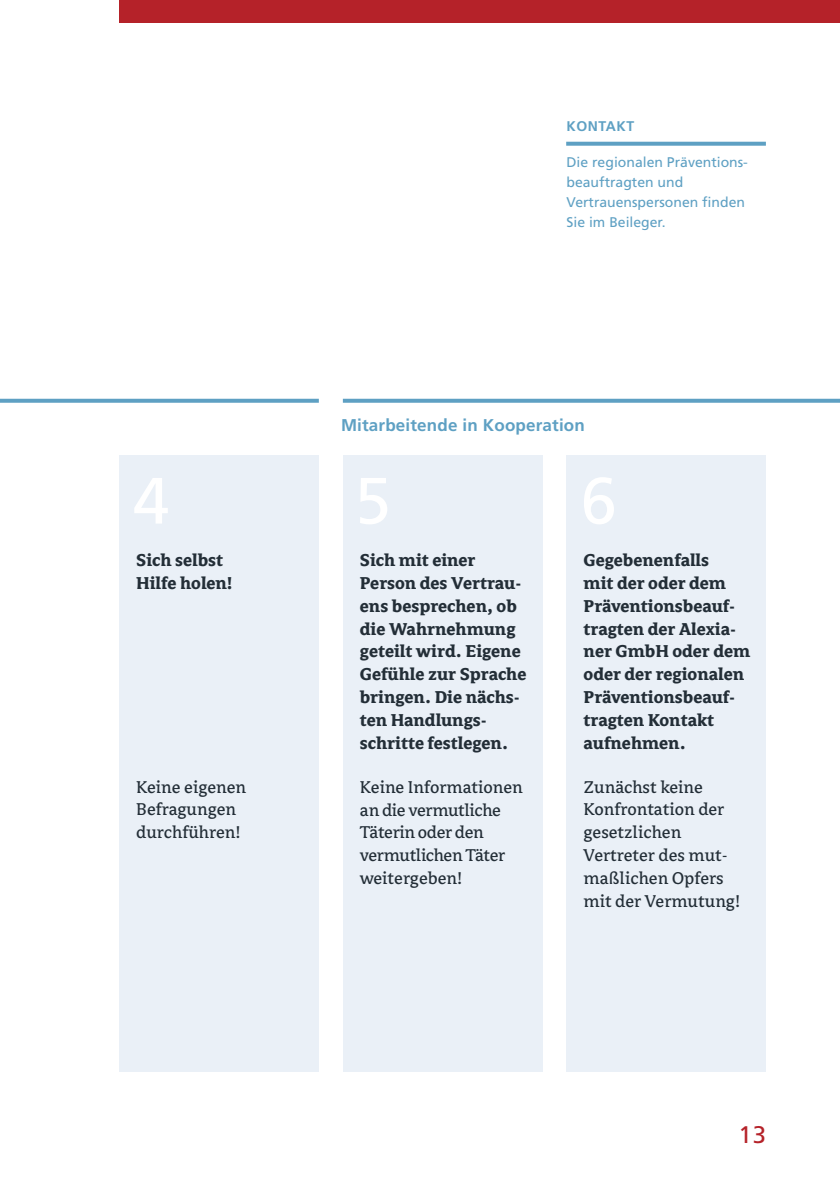
<style>
.page{position:relative;width:840px;height:1191px;background:#fff}
.page>*{position:absolute;margin:0;border:0;box-sizing:border-box;transform-origin:0 0}
.t1{font:65.4px "Frutiger LT Std";color:#fff}
.t2{font:24px "Frutiger LT Std";color:#b52229}
.t3{font:700 19px/22.8px "Avance OT";color:#232e37}
.t4{font:19px/22.8px "Avance OT";color:#232e37}
.t5{font:19px/22.8px "Avance OT";letter-spacing:-.02em;color:#232e37}
.t6{font:700 17px "Frutiger LT Std";letter-spacing:.01em;color:#5ea0c3}
.t7{font:14px/20px "Frutiger LT Std";color:#5ea0c3}
.t8{font:700 14px "Frutiger LT Std";letter-spacing:.04em;color:#5ea0c3}
</style>
<div class="page">
<div style="left:119px;top:0;width:720px;height:23px;background:#b52229"></div>
<div style="left:342px;top:455px;width:200px;height:616px;background:#eaf0f7"></div>
<div style="left:119px;top:455px;width:199px;height:616px;background:#eaf0f7"></div>
<div style="left:566px;top:455px;width:199px;height:616px;background:#eaf0f7"></div>
<svg style="left:0;top:399px;width:318px;height:4px"></svg>
<svg style="left:342px;top:399px;width:497px;height:4px;background:#68a5c6"></svg>
<svg style="left:566px;top:142px;width:199px;height:4px"></svg>
<p class="t8" style="left:566px;top:117px;width:69px">KONTAKT</p>
<p class="t7" style="left:566px;top:153px;width:182px">Die regionalen Präventions&shy;beauftragten und<br>Vertrauenspersonen finden<br>Sie im Beileger.</p>
<p class="t6" style="left:341px;top:415px;width:245px">Mitarbeitende in Kooperation</p>
<h1 class="t1" style="left:133px;top:462px;width:38px">4</h1>
<h1 class="t1" style="left:354px;top:462px;width:38px">5</h1>
<h1 class="t1" style="left:580px;top:462px;width:38px">6</h1>
<p class="t3" style="left:136px;top:550px;width:98px">Sich selbst<br>Hilfe holen!</p>
<p class="t3" style="left:360px;top:550px;width:168px">Sich mit einer<br>Person des Vertrau&shy;ens besprechen, ob die Wahrnehmung geteilt wird. Eigene<br>Gefühle zur Sprache bringen. Die nächs&shy;ten Handlungs&shy;schritte festlegen.</p>
<p class="t3" style="left:583px;top:550px;width:168px">Gegebenenfalls<br>mit der oder dem<br>Präventionsbeauf&shy;tragten der Alexia&shy;ner GmbH oder dem oder der regionalen<br>Präventionsbeauf&shy;tragten Kontakt aufnehmen.</p>
<p class="t4" style="left:583px;top:776px;width:158px">Zunächst keine<br>Konfrontation der gesetzlichen<br>Vertreter des mut&shy;maßlichen Opfers mit der Vermutung!</p>
<p class="t4" style="left:136px;top:776px;width:111px">Keine eigenen<br>Befragungen durchführen!</p>
<p class="t5" style="left:360px;top:776px;width:164px">Keine Informationen an die vermutliche<br>Täterin oder den vermutlichen Täter weitergeben!</p>
<p class="t2" style="left:738px;top:1120px;width:29px">13</p>
</div>
